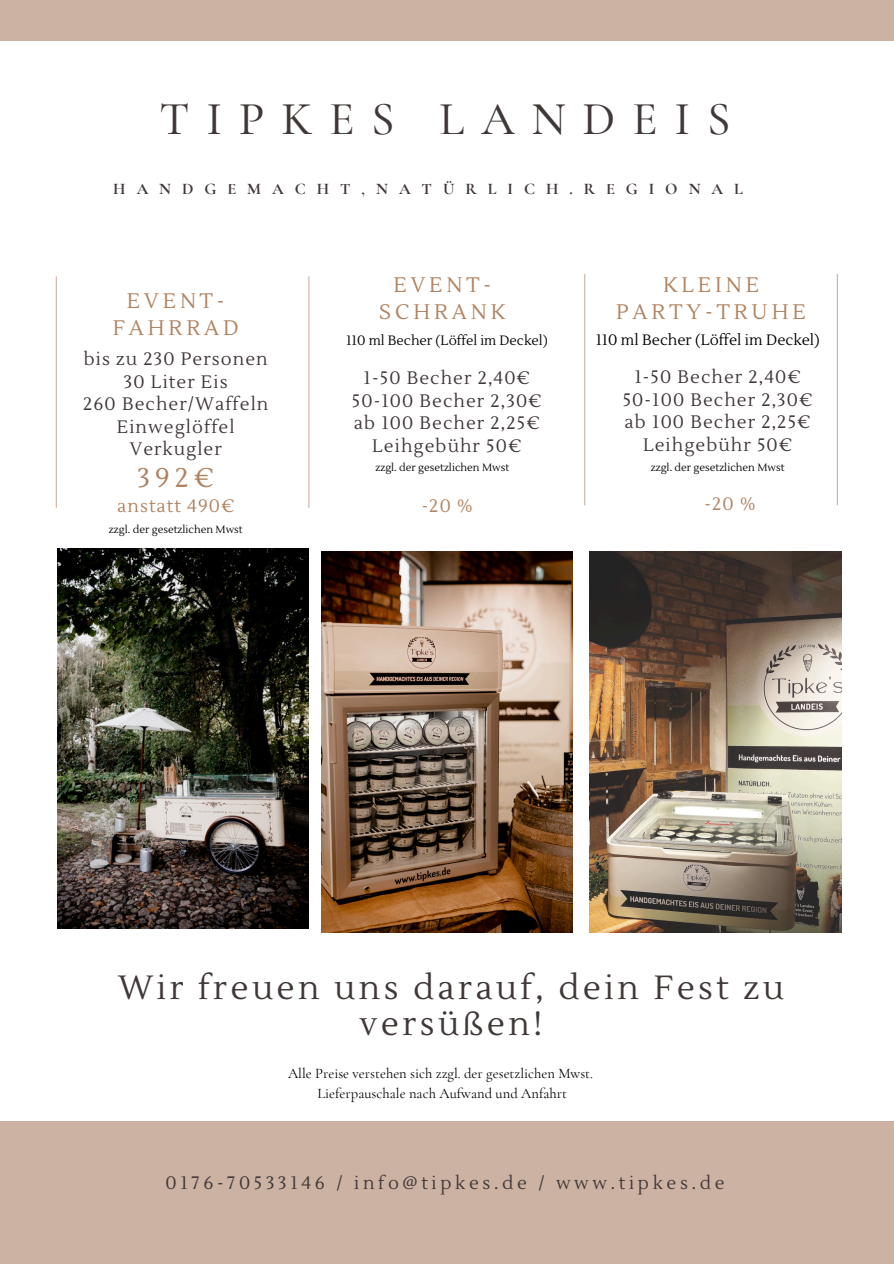
<style>
.page{position:relative;width:894px;height:1264px;background:#fff}
.page>*{position:absolute;margin:0;border:0;box-sizing:border-box;transform-origin:0 0}
.t1{font:500 47.25px "Cormorant Garamond";letter-spacing:.355em;color:#403737}
.t2{font:33.45px/36px "Lustria";letter-spacing:.105em;color:#403737;text-align:center}
.t3{font:27px "Lustria";color:#b1825e}
.t4{font:21px/27px "Lustria";letter-spacing:.185em;color:#b1825e;text-align:center}
.t5{font:18px/22.5px "Lustria";letter-spacing:.06em;color:#403737;text-align:center}
.t6{font:18px "Lustria";letter-spacing:.205em;color:#403737}
.t7{font:18px "Lustria";letter-spacing:.06em;color:#b1825e}
.t8{font:700 16.2px "Cormorant Garamond";letter-spacing:.675em;color:#403737}
.t9{font:15px "Lustria";color:#000}
.t10{font:14.55px "Cormorant Garamond";color:#000}
.t11{font:13.5px "Lustria";color:#000}
.t12{font:10.5px "Lustria";color:#000}
</style>
<div class="page">
<img style="left:57px;top:548px;width:251px;height:380px">
<img style="left:321px;top:552px;width:251px;height:380px">
<img style="left:589px;top:552px;width:251px;height:380px">
<div style="left:0;top:0;width:893px;height:40px;background:#cbb2a3"></div>
<div style="left:0;top:1121px;width:893px;height:142px;background:#cbb2a3"></div>
<hr style="left:56px;top:276px;width:1px;height:231px;background:#cbb2a3">
<hr style="left:584px;top:274px;width:1px;height:231px;background:#cbb2a3">
<hr style="left:308px;top:276px;width:1px;height:231px;background:#cbb2a3">
<hr style="left:836px;top:274px;width:1px;height:231px;background:#cbb2a3">
<h6 class="t1" style="left:159px;top:91px;width:572px">TIPKES LANDEIS</h6>
<p class="t8" style="left:113px;top:179px;width:631px">HANDGEMACHT,NATÜRLICH.REGIONAL</p>
<h5 class="t4" style="left:113px;top:287px;width:128px">EVENT-<br>FAHRRAD</h5>
<h4 class="t5" style="left:83px;top:348px;width:187px">bis zu 230 Personen<br>30 Liter Eis<br>260 Becher/Waffeln<br>Einweglöffel<br>Verkugler</h4>
<h4 class="t3" style="left:137px;top:461px;width:78px">392€</h4>
<h6 class="t4" style="left:379px;top:272px;width:128px">EVENT-<br>SCHRANK</h6>
<h6 class="t4" style="left:616px;top:272px;width:191px">KLEINE<br>PARTY-TRUHE</h6>
<h3 class="t11" style="left:346px;top:332px;width:203px">110 ml Becher (Löffel im Deckel)</h3>
<p class="t9" style="left:595px;top:330px;width:226px">110 ml Becher (Löffel im Deckel)</p>
<h4 class="t5" style="left:352px;top:367px;width:191px">1-50 Becher 2,40€<br>50-100 Becher 2,30€ ab 100 Becher 2,25€</h4>
<p class="t5" style="left:372px;top:435px;width:151px">Leihgebühr 50€</p>
<p class="t5" style="left:622px;top:366px;width:191px">1-50 Becher 2,40€<br>50-100 Becher 2,30€ ab 100 Becher 2,25€<br>Leihgebühr 50€</p>
<p class="t12" style="left:375px;top:461px;width:135px">zzgl. der gesetzlichen Mwst</p>
<h6 class="t12" style="left:650px;top:461px;width:135px">zzgl. der gesetzlichen Mwst</h6>
<p class="t7" style="left:117px;top:495px;width:119px">anstatt 490€</p>
<p class="t7" style="left:421px;top:495px;width:52px">-20 %</p>
<h6 class="t7" style="left:704px;top:492px;width:52px">-20 %</h6>
<h2 class="t12" style="left:109px;top:523px;width:135px">zzgl. der gesetzlichen Mwst</h2>
<p class="t2" style="left:118px;top:970px;width:667px">Wir freuen uns darauf, dein Fest zu versüßen!</p>
<h6 class="t10" style="left:288px;top:1064px;width:306px">Alle Preise verstehen sich zzgl. der gesetzlichen Mwst.</h6>
<h6 class="t10" style="left:317px;top:1084px;width:251px">Lieferpauschale nach Aufwand und Anfahrt</h6>
<h1 class="t6" style="left:165px;top:1171px;width:560px">0176-70533146 / info@tipkes.de / www.tipkes.de</h1>
</div>
